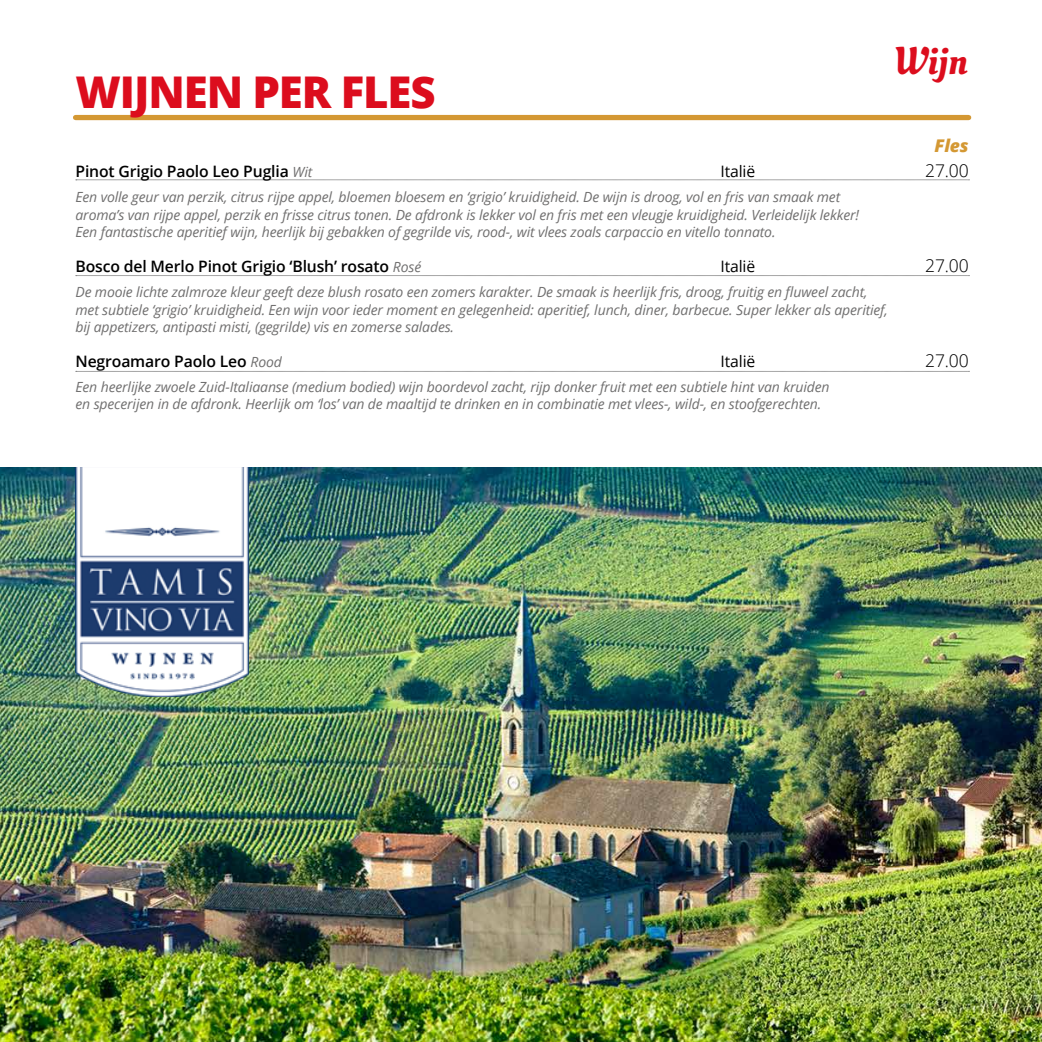
<style>
.page{position:relative;width:1042px;height:1042px;background:#fff}
.page>*{position:absolute;margin:0;border:0;box-sizing:border-box;transform-origin:0 0}
.t1{font:800 43.75px "Open Sans";letter-spacing:-.025em;color:#dc0d1d}
.t2{font:38.5px "Oleo Script";color:#dc0d1d}
.t3{font:300 17.5px "Open Sans";letter-spacing:-.01em;color:#000}
.t4{font:italic 800 17.5px "Open Sans";color:#d49833}
.t5{font:600 15.75px "Open Sans";letter-spacing:-.01em;color:#000}
.t6{font:15.75px "Open Sans";letter-spacing:-.01em;color:#000}
.t7{font:italic 14px/17.5px "Open Sans";letter-spacing:-.01em;color:#706f6f}
.s1{font-weight:400;font-style:italic;font-size:14px;color:#706f6f}
</style>
<div class="page">
<img style="left:0;top:467px;width:1042px;height:575px">
<svg style="left:76px;top:180px;width:893px;height:1px"></svg>
<svg style="left:76px;top:275px;width:893px;height:1px"></svg>
<svg style="left:76px;top:371px;width:893px;height:1px"></svg>
<div style="left:76px;top:115px;width:892px;height:5px;background:#d49833"></div>
<img style="left:76px;top:467px;width:172px;height:230px">
<h1 class="t1" style="left:76px;top:59px;width:362px">WIJNEN PER FLES</h1>
<h2 class="t2" style="left:893px;top:38px;width:76px">Wijn</h2>
<p class="t4" style="left:934px;top:132px;width:36px">Fles</p>
<p class="t5" style="left:76px;top:161px;width:238px">Pinot Grigio Paolo Leo Puglia <span class="s1">Wit</span></p>
<p class="t6" style="left:720px;top:161px;width:36px">Italië</p>
<p class="t3" style="left:925px;top:159px;width:45px">27.00</p>
<p class="t7" style="left:76px;top:188px;width:785px">Een volle geur van perzik, citrus rijpe appel, bloemen bloesem en ‘grigio’ kruidigheid. De wijn is droog, vol en fris van smaak met aroma’s van rijpe appel, perzik en frisse citrus tonen. De afdronk is lekker vol en fris met een vleugje kruidigheid. Verleidelijk lekker!<br>Een fantastische aperitief wijn, heerlijk bij gebakken of gegrilde vis, rood-, wit vlees zoals carpaccio en vitello tonnato.</p>
<p class="t5" style="left:76px;top:255px;width:347px">Bosco del Merlo Pinot Grigio ‘Blush’ rosato <span class="s1">Rosé</span></p>
<p class="t6" style="left:720px;top:255px;width:36px">Italië</p>
<p class="t3" style="left:925px;top:254px;width:45px">27.00</p>
<p class="t7" style="left:76px;top:283px;width:814px">De mooie lichte zalmroze kleur geeft deze blush rosato een zomers karakter. De smaak is heerlijk fris, droog, fruitig en fluweel zacht, met subtiele ‘grigio’ kruidigheid. Een wijn voor ieder moment en gelegenheid: aperitief, lunch, diner, barbecue. Super lekker als aperitief, bij appetizers, antipasti misti, (gegrilde) vis en zomerse salades.</p>
<p class="t5" style="left:76px;top:350px;width:208px">Negroamaro Paolo Leo <span class="s1">Rood</span></p>
<p class="t6" style="left:720px;top:350px;width:36px">Italië</p>
<p class="t3" style="left:925px;top:349px;width:45px">27.00</p>
<p class="t7" style="left:76px;top:378px;width:755px">Een heerlijke zwoele Zuid-Italiaanse (medium bodied) wijn boordevol zacht, rijp donker fruit met een subtiele hint van kruiden en specerijen in de afdronk. Heerlijk om ‘los’ van de maaltijd te drinken en in combinatie met vlees-, wild-, en stoofgerechten.</p>
</div>
